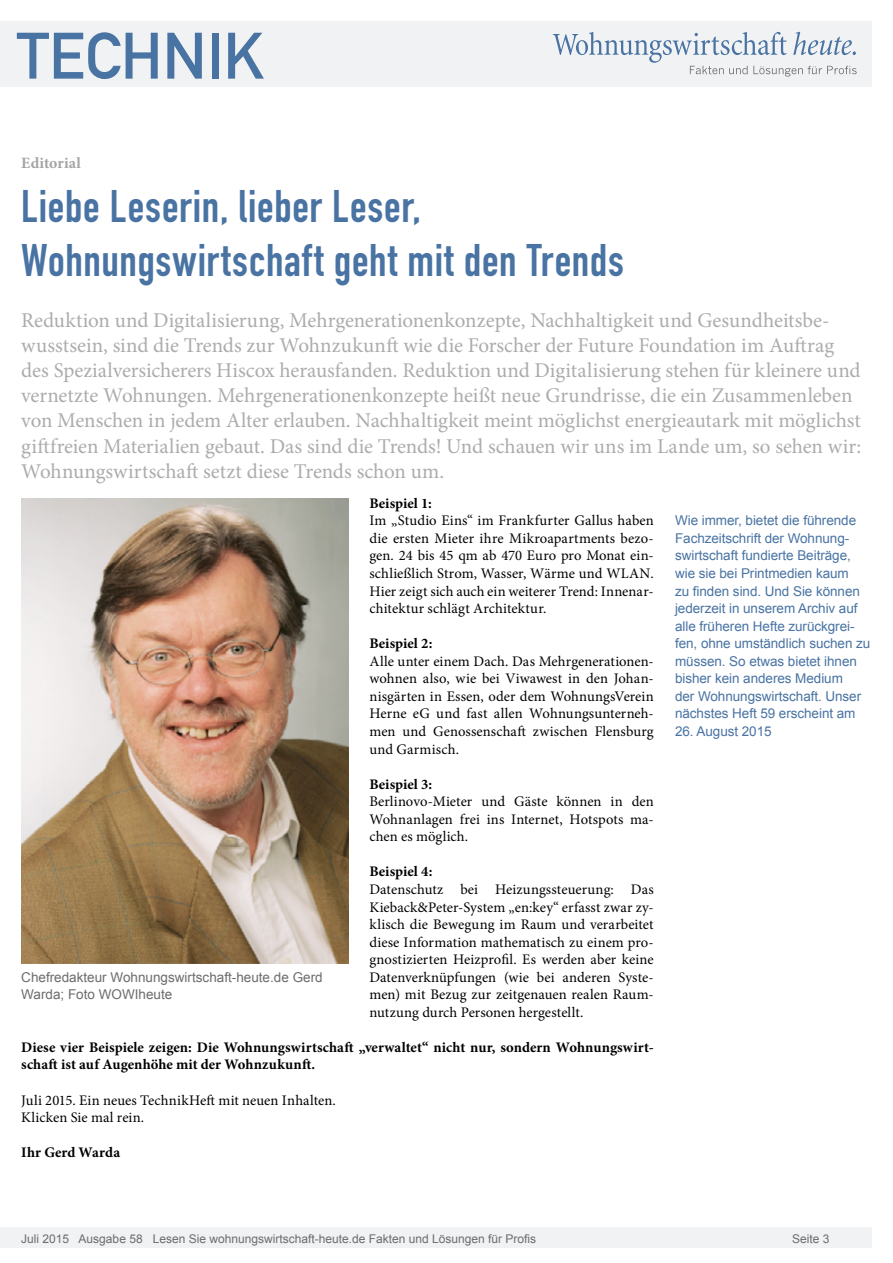
<style>
.page{position:relative;width:893px;height:1263px;background:#fff}
.page>*{position:absolute;margin:0;border:0;box-sizing:border-box;transform-origin:0 0}
.t1{font:64.5px "DIN Mittelschrift";color:#4973a3}
.Überschrift_Groß{font:45px/54px "DIN Engschrift";letter-spacing:.015em;color:#4973a3}
.Anlesetext{font:21px/25.2px "Minion Pro";letter-spacing:-.005em;color:#acacac}
.Kategorie{font:700 15.75px "Minion Pro";letter-spacing:.01em;color:#a4a4a4}
.Fließtext_erste_Zeil{font:14.7px/17.5px "Minion Pro";letter-spacing:.005em;color:#000;text-align:justify}
.Fließtext_erste_Zeil-2{font:700 14.7px/17.5px "Minion Pro";letter-spacing:.005em;color:#000}
.AUTOR{font:700 14.7px "Minion Pro";letter-spacing:.015em;color:#000}
.Info{font:13.5px/17.5px "Arial";letter-spacing:-.005em;color:#4973a3}
.Bildunterschrift{font:13.5px/17.5px "Arial";color:#6c6c6c}
.t2{font:12px "Arial";color:#6c6c6c}
</style>
<div class="page">
<div style="left:0;top:1227px;width:872px;height:20px;background:#f1f2f3"></div>
<div style="left:0;top:21px;width:872px;height:66px;background:#f1f2f3"></div>
<svg style="left:553px;top:32px;width:304px;height:45px"></svg>
<img style="left:21px;top:498px;width:327px;height:466px">
<h1 class="t1" style="left:17px;top:18px;width:249px">TECHNIK</h1>
<p class="Kategorie" style="left:21px;top:152px;width:61px">Editorial</p>
<p class="Überschrift_Groß" style="left:21px;top:180px;width:604px">Liebe Leserin, lieber Leser,<br>Wohnungswirtschaft geht mit den Trends</p>
<p class="Anlesetext" style="left:21px;top:307px;width:841px">Reduktion und Digitalisierung, Mehrgenerationenkonzepte, Nachhaltigkeit und Gesundheitsbe&shy;wusstsein, sind die Trends zur Wohnzukunft wie die Forscher der Future Foundation im Auftrag des Spezialversicherers Hiscox herausfanden. Reduktion und Digitalisierung stehen für kleinere und vernetzte Wohnungen. Mehrgenerationenkonzepte heißt neue Grundrisse, die ein Zusammenleben von Menschen in jedem Alter erlauben. Nachhaltigkeit meint möglichst energieautark mit möglichst giftfreien Materialien gebaut. Das sind die Trends! Und schauen wir uns im Lande um, so sehen wir:<br>Wohnungswirtschaft setzt diese Trends schon um.</p>
<p class="Fließtext_erste_Zeil-2" style="left:369px;top:494px;width:64px">Beispiel 1:</p>
<p class="Fließtext_erste_Zeil" style="left:369px;top:512px;width:286px">Im „Studio Eins“ im Frankfurter Gallus haben die ersten Mieter ihre Mikroapartments bezo&shy;gen. 24 bis 45 qm ab 470 Euro pro Monat ein&shy;schließlich Strom, Wasser, Wärme und WLAN.<br>Hier zeigt sich auch ein weiterer Trend: Innenar&shy;chitektur schlägt Architektur.</p>
<p class="Fließtext_erste_Zeil-2" style="left:369px;top:634px;width:64px">Beispiel 2:</p>
<p class="Fließtext_erste_Zeil" style="left:369px;top:652px;width:286px">Alle unter einem Dach. Das Mehrgenerationen&shy;wohnen also, wie bei Viwawest in den Johan&shy;nisgärten in Essen, oder dem WohnungsVerein Herne eG und fast allen Wohnungsunterneh&shy;men und Genossenschaft zwischen Flensburg und Garmisch.</p>
<p class="Fließtext_erste_Zeil-2" style="left:369px;top:775px;width:64px">Beispiel 3:</p>
<p class="Fließtext_erste_Zeil" style="left:369px;top:793px;width:286px">Berlinovo-Mieter und Gäste können in den Wohnanlagen frei ins Internet, Hotspots ma&shy;chen es möglich.</p>
<p class="Fließtext_erste_Zeil-2" style="left:369px;top:863px;width:65px">Beispiel 4:</p>
<p class="Fließtext_erste_Zeil" style="left:369px;top:880px;width:286px">Datenschutz bei Heizungssteuerung: Das Kieback&amp;Peter-System „en:key“ erfasst zwar zy&shy;klisch die Bewegung im Raum und verarbeitet diese Information mathematisch zu einem pro&shy;gnostizierten Heizprofil. Es werden aber keine Datenverknüpfungen (wie bei anderen Syste&shy;men) mit Bezug zur zeitgenauen realen Raum&shy;nutzung durch Personen hergestellt.</p>
<p class="Fließtext_erste_Zeil-2" style="left:21px;top:1038px;width:634px">Diese vier Beispiele zeigen: Die Wohnungswirtschaft „verwaltet“ nicht nur, sondern Wohnungswirt&shy;schaft ist auf Augenhöhe mit der Wohnzukunft.</p>
<p class="Fließtext_erste_Zeil" style="left:21px;top:1091px;width:316px">Juli 2015. Ein neues TechnikHeft mit neuen Inhalten.</p>
<p class="Fließtext_erste_Zeil" style="left:21px;top:1109px;width:125px">Klicken Sie mal rein.</p>
<p class="AUTOR" style="left:21px;top:1142px;width:100px">Ihr Gerd Warda</p>
<p class="Info" style="left:675px;top:512px;width:197px">Wie immer, bietet die führende<br>Fachzeitschrift der Wohnung&shy;swirtschaft fundierte Beiträge, wie sie bei Printmedien kaum<br>zu finden sind. Und Sie können jederzeit in unserem Archiv auf alle früheren Hefte zurückgrei&shy;fen, ohne umständlich suchen zu müssen. So etwas bietet ihnen bisher kein anderes Medium<br>der Wohnungswirtschaft. Unser nächstes Heft 59 erscheint am</p>
<p class="Info" style="left:675px;top:723px;width:98px">26. August 2015</p>
<p class="Bildunterschrift" style="left:21px;top:968px;width:303px">Chefredakteur Wohnungswirtschaft-heute.de Gerd<br>Warda; Foto WOWIheute</p>
<p class="t2" style="left:21px;top:1230px;width:516px">Juli 2015 Ausgabe 58 Lesen Sie wohnungswirtschaft-heute.de Fakten und Lösungen für Profis</p>
<p class="t2" style="left:792px;top:1231px;width:39px">Seite 3</p>
</div>
